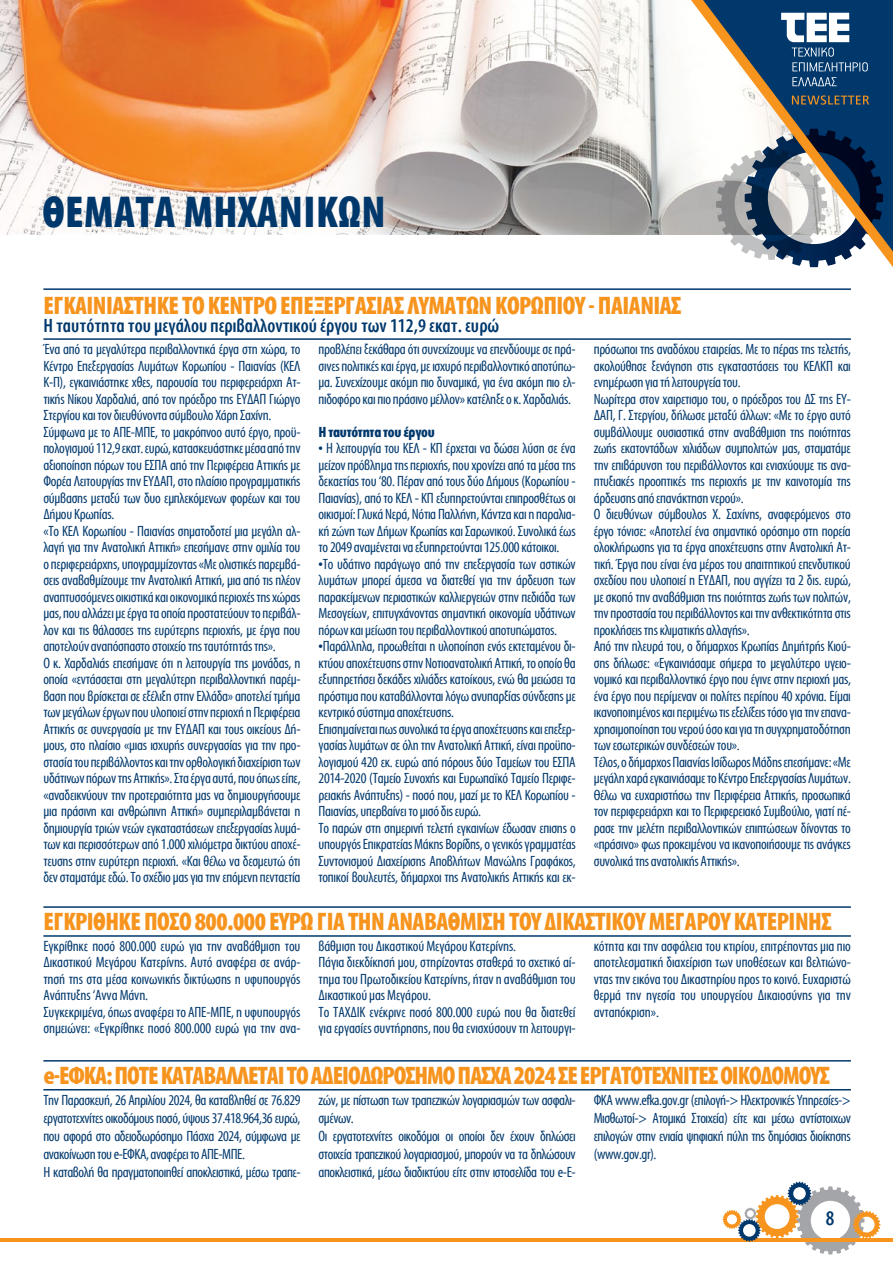
<style>
.page{position:relative;width:893px;height:1263px;background:#fff}
.page>*{position:absolute;margin:0;border:0;box-sizing:border-box;transform-origin:0 0}
.t1{font:700 45px "Myriad Condensed Greek";letter-spacing:.01em;color:#00386c}
.t2{font:700 25.5px "Myriad Condensed Greek";letter-spacing:-.02em;color:#f7941e}
.t3{font:700 25.5px "Myriad Condensed Greek";letter-spacing:-.04em;color:#f7941e}
.t4{font:500 21px "Myriad Condensed Greek";color:#00386c}
.t5{font:500 19.5px "Myriad Condensed Greek";color:#00386c}
.t6{font:15px/16.5px "Myriad Condensed Greek";letter-spacing:-.02em;color:#00386c}
.t7{font:700 15px "Myriad Condensed Greek";letter-spacing:-.02em;color:#00386c}
</style>
<div class="page">
<hr style="left:0;top:1238px;width:893px;height:3px;background:#f7941e">
<svg style="left:723px;top:1182px;width:157px;height:72px"></svg>
<img style="left:0;top:0;width:691px;height:234px">
<svg style="left:691px;top:0;width:202px;height:267px"></svg>
<svg style="left:792px;top:95px;width:77px;height:10px"></svg>
<svg style="left:781px;top:13px;width:87px;height:58px"></svg>
<svg style="left:792px;top:77px;width:45px;height:9px"></svg>
<hr style="left:43px;top:338px;width:808px;height:2px;background:#00386c">
<hr style="left:43px;top:935px;width:808px;height:2px;background:#00386c">
<hr style="left:43px;top:1089px;width:808px;height:1px;background:#00386c">
<hr style="left:43px;top:288px;width:808px;height:2px;background:#00386c">
<hr style="left:43px;top:906px;width:808px;height:2px;background:#00386c">
<hr style="left:43px;top:1060px;width:808px;height:1px;background:#00386c">
<h1 class="t1" style="left:43px;top:189px;width:345px">ΘΕΜΑΤΑ ΜΗΧΑΝΙΚΩΝ</h1>
<h2 class="t2" style="left:43px;top:292px;width:640px">ΕΓΚΑΙΝΙΑΣΤΗΚΕ ΤΟ ΚΕΝΤΡΟ ΕΠΕΞΕΡΓΑΣΙΑΣ ΛΥΜΑΤΩΝ ΚΟΡΩΠΙΟΥ - ΠΑΙΑΝΙΑΣ</h2>
<h3 class="t5" style="left:43px;top:315px;width:457px">Η ταυτότητα του μεγάλου περιβαλλοντικού έργου των 112,9 εκατ. ευρώ</h3>
<p class="t6" style="left:43px;top:341px;width:259px">Ένα από τα μεγαλύτερα περιβαλλοντικά έργα στη χώρα, το Κέντρο Επεξεργασίας Λυμάτων Κορωπίου - Παιανίας (ΚΕΛ Κ-Π), εγκαινιάστηκε χθες, παρουσία του περιφερειάρχη Ατ&shy;τικής Νίκου Χαρδαλιά, από τον πρόεδρο της ΕΥΔΑΠ Γιώργο Στεργίου και τον διευθύνοντα σύμβουλο Χάρη Σαχίνη.<br>Σύμφωνα με το ΑΠΕ-ΜΠΕ, το μακρόπνοο αυτό έργο, προϋ&shy;πολογισμού 112,9 εκατ. ευρώ, κατασκευάστηκε μέσα από την αξιοποίηση πόρων του ΕΣΠΑ από την Περιφέρεια Αττικής με Φορέα Λειτουργίας την ΕΥΔΑΠ, στο πλαίσιο προγραμματικής σύμβασης μεταξύ των δυο εμπλεκόμενων φορέων και του Δήμου Κρωπίας.<br>«Το ΚΕΛ Κορωπίου - Παιανίας σηματοδοτεί μια μεγάλη αλ&shy;λαγή για την Ανατολική Αττική» επεσήμανε στην ομιλία του ο περιφερειάρχης, υπογραμμίζοντας «Με ολιστικές παρεμβά&shy;σεις αναβαθμίζουμε την Ανατολική Αττική, μια από τις πλέον αναπτυσσόμενες οικιστικά και οικονομικά περιοχές της χώρας μας, που αλλάζει με έργα τα οποία προστατεύουν το περιβάλ&shy;λον και τις θάλασσες της ευρύτερης περιοχής, με έργα που αποτελούν αναπόσπαστο στοιχείο της ταυτότητάς της».<br>Ο κ. Χαρδαλιάς επεσήμανε ότι η λειτουργία της μονάδας, η οποία «εντάσσεται στη μεγαλύτερη περιβαλλοντική παρέμ&shy;βαση που βρίσκεται σε εξέλιξη στην Ελλάδα» αποτελεί τμήμα των μεγάλων έργων που υλοποιεί στην περιοχή η Περιφέρεια Αττικής σε συνεργασία με την ΕΥΔΑΠ και τους οικείους Δή&shy;μους, στο πλαίσιο «μιας ισχυρής συνεργασίας για την προ&shy;στασία του περιβάλλοντος και την ορθολογική διαχείριση των υδάτινων πόρων της Αττικής». Στα έργα αυτά, που όπως είπε, «αναδεικνύουν την προτεραιότητα μας να δημιουργήσουμε μια πράσινη και ανθρώπινη Αττική» συμπεριλαμβάνεται η δημιουργία τριών νεών εγκαταστάσεων επεξεργασίας λυμά&shy;των και περισσότερων από 1.000 χιλιόμετρα δικτύου αποχέ&shy;τευσης στην ευρύτερη περιοχή. «Και θέλω να δεσμευτώ ότι δεν σταματάμε εδώ. Το σχέδιο μας για την επόμενη πενταετία</p>
<p class="t6" style="left:319px;top:341px;width:259px;text-align:justify">προβλέπει ξεκάθαρα ότι συνεχίζουμε να επενδύουμε σε πρά&shy;σινες πολιτικές και έργα, με ισχυρό περιβαλλοντικό αποτύπω&shy;μα. Συνεχίζουμε ακόμη πιο δυναμικά, για ένα ακόμη πιο ελ&shy;πιδοφόρο και πιο πράσινο μέλλον» κατέληξε ο κ. Χαρδαλιάς.</p>
<p class="t7" style="left:319px;top:424px;width:118px">Η ταυτότητα του έργου</p>
<p class="t6" style="left:319px;top:440px;width:259px;text-align:justify">• Η λειτουργία του ΚΕΛ - ΚΠ έρχεται να δώσει λύση σε ένα μείζον πρόβλημα της περιοχής, που χρονίζει από τα μέσα της δεκαετίας του ‘80. Πέραν από τους δύο Δήμους (Κορωπίου - Παιανίας), από το ΚΕΛ - ΚΠ εξυπηρετούνται επιπροσθέτως οι οικισμοί: Γλυκά Νερά, Νότια Παλλήνη, Κάντζα και η παραλια&shy;κή ζώνη των Δήμων Κρωπίας και Σαρωνικού. Συνολικά έως το 2049 αναμένεται να εξυπηρετούνται 125.000 κάτοικοι.</p>
<p class="t6" style="left:319px;top:556px;width:259px;text-align:justify">•Το υδάτινο παράγωγο από την επεξεργασία των αστικών λυμάτων μπορεί άμεσα να διατεθεί για την άρδευση των παρακείμενων περιαστικών καλλιεργειών στην πεδιάδα των Μεσογείων, επιτυγχάνοντας σημαντική οικονομία υδάτινων πόρων και μείωση του περιβαλλοντικού αποτυπώματος.</p>
<p class="t6" style="left:319px;top:638px;width:259px">•Παράλληλα, προωθείται η υλοποίηση ενός εκτεταμένου δι&shy;κτύου αποχέτευσης στην Νοτιοανατολική Αττική, το οποίο θα εξυπηρετήσει δεκάδες χιλιάδες κατοίκους, ενώ θα μειώσει τα πρόστιμα που καταβάλλονται λόγω ανυπαρξίας σύνδεσης με κεντρικό σύστημα αποχέτευσης.<br>Επισημαίνεται πως συνολικά τα έργα αποχέτευσης και επεξερ&shy;γασίας λυμάτων σε όλη την Ανατολική Αττική, είναι προϋπο&shy;λογισμού 420 εκ. ευρώ από πόρους δύο Ταμείων του ΕΣΠΑ 2014-2020 (Ταμείο Συνοχής και Ευρωπαϊκό Ταμείο Περιφε&shy;ρειακής Ανάπτυξης) - ποσό που, μαζί με το ΚΕΛ Κορωπίου - Παιανίας, υπερβαίνει το μισό δις ευρώ.<br>Το παρών στη σημερινή τελετή εγκαινίων έδωσαν επισης ο υπουργός Επικρατείας Μάκης Βορίδης, ο γενικός γραμματέας Συντονισμού Διαχείρισης Αποβλήτων Μανώλης Γραφάκος, τοπικοί βουλευτές, δήμαρχοι της Ανατολικής Αττικής και εκ-</p>
<p class="t6" style="left:594px;top:341px;width:259px">πρόσωποι της αναδόχου εταιρείας. Με το πέρας της τελετής, ακολούθησε ξενάγηση στις εγκαταστάσεις του ΚΕΛΚΠ και ενημέρωση για τή λειτουργεία του.<br>Νωρίτερα στον χαιρετισμο του, ο πρόεδρος του ΔΣ της ΕΥ-ΔΑΠ, Γ. Στεργίου, δήλωσε μεταξύ άλλων: «Με το έργο αυτό συμβάλλουμε ουσιαστικά στην αναβάθμιση της ποιότητας ζωής εκατοντάδων χιλιάδων συμπολιτών μας, σταματάμε την επιβάρυνση του περιβάλλοντος και ενισχύουμε τις ανα&shy;πτυξιακές προοπτικές της περιοχής με την καινοτομία της άρδευσης από επανάκτηση νερού».<br>Ο διευθύνων σύμβουλος Χ. Σαχίνης, αναφερόμενος στο έργο τόνισε: «Αποτελεί ένα σημαντικό ορόσημο στη πορεία ολοκλήρωσης για τα έργα αποχέτευσης στην Ανατολική Ατ&shy;τική. Έργα που είναι ένα μέρος του απαιτητικού επενδυτικού σχεδίου που υλοποιεί η ΕΥΔΑΠ, που αγγίζει τα 2 δις. ευρώ, με σκοπό την αναβάθμιση της ποιότητας ζωής των πολιτών, την προστασία του περιβάλλοντος και την ανθεκτικότητα στις προκλήσεις της κλιματικής αλλαγής».<br>Από την πλευρά του, ο δήμαρχος Κρωπίας Δημήτρής Κιού&shy;σης δήλωσε: «Εγκαινιάσαμε σήμερα το μεγαλύτερο υγειο&shy;νομικό και περιβαλλοντικό έργο που έγινε στην περιοχή μας, ένα έργο που περίμεναν οι πολίτες περίπου 40 χρόνια. Είμαι ικανοποιημένος και περιμένω τις εξελίξεις τόσο για την επανα&shy;χρησιμοποίηση του νερού όσο και για τη συγχρηματοδότηση των εσωτερικών συνδέσεών του».<br>Τέλος, ο δήμαρχος Παιανίας Ισίδωρος Μάδης επεσήμανε: «Με μεγάλη χαρά εγκαινιάσαμε το Κέντρο Επεξεργασίας Λυμάτων.<br>Θέλω να ευχαριστήσω την Περιφέρεια Αττικής, προσωπικά τον περιφερειάρχη και το Περιφερειακό Συμβούλιο, γιατί πέ&shy;ρασε την μελέτη περιβαλλοντικών επιπτώσεων δίνοντας το «πράσινο» φως προκειμένου να ικανοποιήσουμε τις ανάγκες συνολικά της ανατολικής Αττικής».</p>
<h2 class="t2" style="left:43px;top:908px;width:790px">ΕΓΚΡΙΘΗΚΕ ΠΟΣΟ 800.000 ΕΥΡΩ ΓΙΑ ΤΗΝ ΑΝΑΒΑΘΜΙΣΗ ΤΟΥ ΔΙΚΑΣΤΙΚΟΥ ΜΕΓΑΡΟΥ ΚΑΤΕΡΙΝΗΣ</h2>
<p class="t6" style="left:43px;top:938px;width:259px">Εγκρίθηκε ποσό 800.000 ευρώ για την αναβάθμιση του Δικαστικού Μεγάρου Κατερίνης. Αυτό αναφέρει σε ανάρ&shy;τησή της στα μέσα κοινωνικής δικτύωσης η υφυπουργός Ανάπτυξης ‘Αννα Μάνη.<br>Συγκεκριμένα, όπως αναφέρει το ΑΠΕ-ΜΠΕ, η υφυπουργός σημειώνει: «Εγκρίθηκε ποσό 800.000 ευρώ για την ανα-</p>
<p class="t6" style="left:319px;top:938px;width:259px">βάθμιση του Δικαστικού Μεγάρου Κατερίνης.<br>Πάγια διεκδίκησή μου, στηρίζοντας σταθερά το σχετικό αί&shy;τημα του Πρωτοδικείου Κατερίνης, ήταν η αναβάθμιση του Δικαστικού μας Μεγάρου.<br>Το ΤΑΧΔΙΚ ενέκρινε ποσό 800.000 ευρώ που θα διατεθεί για εργασίες συντήρησης, που θα ενισχύσουν τη λειτουργι-</p>
<p class="t6" style="left:594px;top:938px;width:259px;text-align:justify">κότητα και την ασφάλεια του κτιρίου, επιτρέποντας μια πιο αποτελεσματική διαχείριση των υποθέσεων και βελτιώνο&shy;ντας την εικόνα του Δικαστηρίου προς το κοινό. Ευχαριστώ θερμά την ηγεσία του υπουργείου Δικαιοσύνης για την ανταπόκριση».</p>
<h2 class="t3" style="left:43px;top:1062px;width:788px">e-ΕΦΚΑ: ΠΟΤΕ ΚΑΤΑΒΑΛΛΕΤΑΙ ΤΟ ΑΔΕΙΟΔΩΡΟΣΗΜΟ ΠΑΣΧΑ 2024 ΣΕ ΕΡΓΑΤΟΤΕΧΝΙΤΕΣ ΟΙΚΟΔΟΜΟΥΣ</h2>
<p class="t6" style="left:43px;top:1091px;width:259px;line-height:18px">Την Παρασκευή, 26 Απριλίου 2024, θα καταβληθεί σε 76.829 εργατοτεχνίτες οικοδόμους ποσό, ύψους 37.418.964,36 ευρώ, που αφορά στο αδειοδωρόσημο Πάσχα 2024, σύμφωνα με ανακοίνωση του e-ΕΦΚΑ, αναφέρει το ΑΠΕ-ΜΠΕ.<br>Η καταβολή θα πραγματοποιηθεί αποκλειστικά, μέσω τραπε-</p>
<p class="t6" style="left:319px;top:1091px;width:259px;line-height:18px">ζών, με πίστωση των τραπεζικών λογαριασμών των ασφαλι&shy;σμένων.<br>Οι εργατοτεχνίτες οικοδόμοι οι οποίοι δεν έχουν δηλώσει στοιχεία τραπεζικού λογαριασμού, μπορούν να τα δηλώσουν αποκλειστικά, μέσω διαδικτύου είτε στην ιστοσελίδα του e-Ε-</p>
<p class="t6" style="left:594px;top:1091px;width:259px;line-height:18px;text-align:justify">ΦΚΑ www.efka.gov.gr (επιλογή-&gt; Ηλεκτρονικές Υπηρεσίες-&gt; Μισθωτοί-&gt; Ατομικά Στοιχεία) είτε και μέσω αντίστοιχων επιλογών στην ενιαία ψηφιακή πύλη της δημόσιας διοίκησης (www.gov.gr).</p>
<h3 class="t4" style="left:826px;top:1208px;width:10px">8</h3>
</div>
